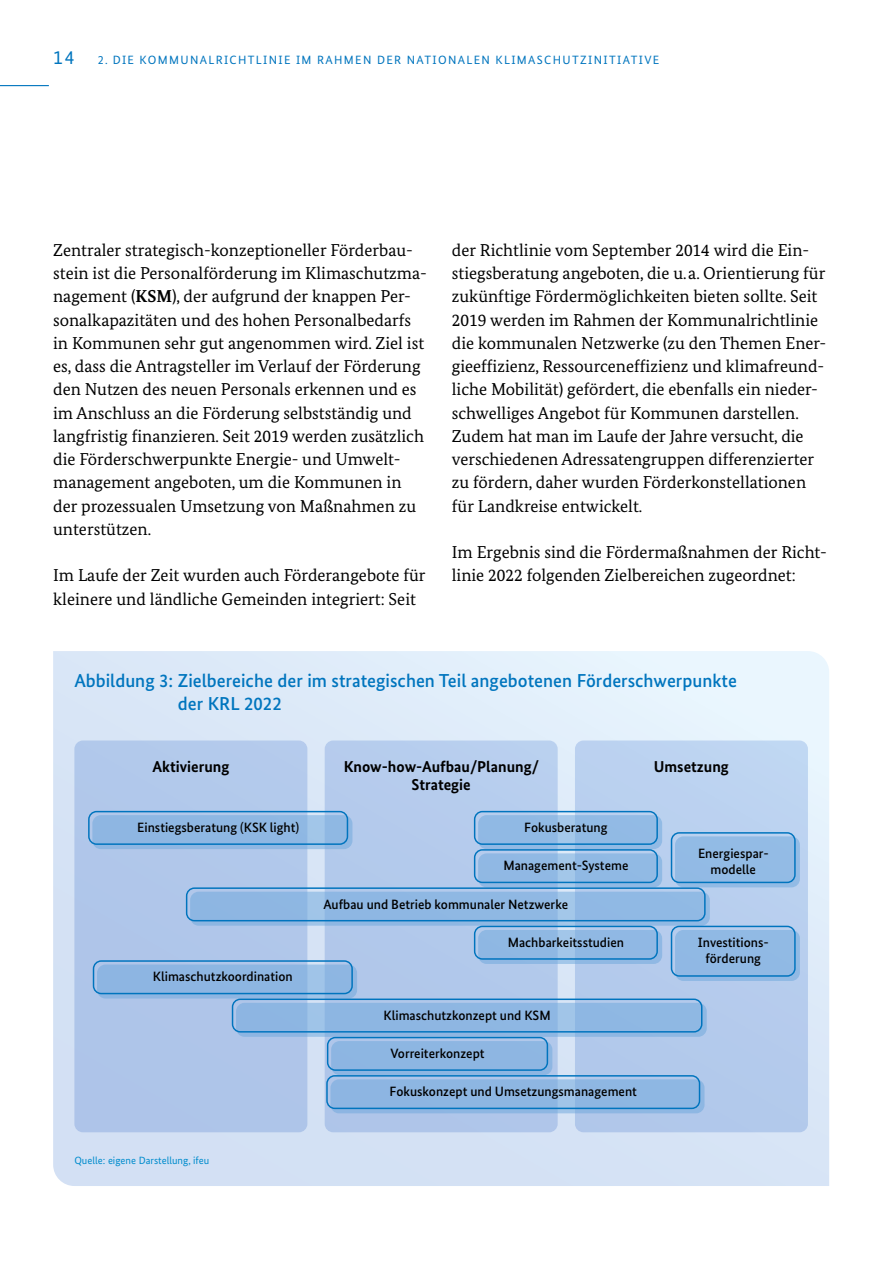
<style>
.page{position:relative;width:893px;height:1263px;background:#fff}
.page>*{position:absolute;margin:0;border:0;box-sizing:border-box;transform-origin:0 0}
.t1{font:500 18.75px/23.2px "Bundes Sans";color:#0075be}
.t2{font:17.25px/23.2px "Bundes Serif";color:#000}
.t3{font:700 15.75px/18px "Bundes Sans";color:#000;text-align:center}
.t4{font:500 13.5px/16.2px "Bundes Sans";color:#000;text-align:center}
.t5{font:12px "Bundes Sans";letter-spacing:.11em;color:#0075be}
.t6{font:10.5px "Bundes Sans";color:#008ccd}
.s1{font-size:19.5px}
.s2{font-weight:700}
</style>
<div class="page">
<hr style="left:0;top:85px;width:49px;height:1px;background:#0075be">
<svg style="left:53px;top:651px;width:776px;height:535px;background:#dce8f7"></svg>
<div style="left:74px;top:740px;width:233px;height:392px;background:#b1c8eb;border-radius:9px"></div>
<div style="left:325px;top:740px;width:233px;height:392px;background:#b6cced;border-radius:9px"></div>
<div style="left:575px;top:740px;width:233px;height:392px;background:#bbd1f0;border-radius:9px"></div>
<div style="left:330px;top:1079px;width:374px;height:34px;background:linear-gradient(to right,#84b0df,#87b4e1);border-radius:9px"></div>
<div style="left:675px;top:836px;width:125px;height:51px;background:#93bbe5;border-radius:9px"></div>
<div style="left:675px;top:930px;width:125px;height:51px;background:#91bae4;border-radius:9px"></div>
<svg style="left:88px;top:811px;width:708px;height:298px"></svg>
<p class="t5" style="left:53px;top:53px;width:608px"><span class="s1">14</span> 2. DIE KOMMUNALRICHTLINIE IM RAHMEN DER NATIONALEN KLIMASCHUTZINITIATIVE</p>
<p class="t2" style="left:53px;top:238px;width:375px">Zentraler strategisch-konzeptioneller Förderbau&shy;stein ist die Personalförderung im Klimaschutzma&shy;nagement (<span class="s2">KSM</span>), der aufgrund der knappen Per&shy;sonalkapazitäten und des hohen Personalbedarfs in Kommunen sehr gut angenommen wird. Ziel ist es, dass die Antragsteller im Verlauf der Förderung den Nutzen des neuen Personals erkennen und es im Anschluss an die Förderung selbstständig und langfristig finanzieren. Seit 2019 werden zusätzlich die Förderschwerpunkte Energie- und Umwelt&shy;management angeboten, um die Kommunen in der prozessualen Umsetzung von Maßnahmen zu unterstützen.</p>
<p class="t2" style="left:53px;top:564px;width:374px">Im Laufe der Zeit wurden auch Förderangebote für kleinere und ländliche Gemeinden integriert: Seit</p>
<p class="t2" style="left:452px;top:238px;width:376px">der Richtlinie vom September 2014 wird die Ein&shy;stiegsberatung angeboten, die u.a. Orientierung für zukünftige Fördermöglichkeiten bieten sollte. Seit 2019 werden im Rahmen der Kommunalrichtlinie die kommunalen Netzwerke (zu den Themen Ener&shy;gieeffizienz, Ressourceneffizienz und klimafreund&shy;liche Mobilität) gefördert, die ebenfalls ein nieder&shy;schwelliges Angebot für Kommunen darstellen.<br>Zudem hat man im Laufe der Jahre versucht, die verschiedenen Adressatengruppen differenzierter zu fördern, daher wurden Förderkonstellationen für Landkreise entwickelt.</p>
<p class="t2" style="left:452px;top:540px;width:377px">Im Ergebnis sind die Fördermaßnahmen der Richt&shy;linie 2022 folgenden Zielbereichen zugeordnet:</p>
<p class="t1" style="left:178px;top:669px;width:561px;text-indent:-103px">Abbildung 3: Zielbereiche der im strategischen Teil angebotenen Förderschwerpunkte der KRL 2022</p>
<p class="t3" style="left:152px;top:757px;width:78px">Aktivierung</p>
<p class="t3" style="left:344px;top:757px;width:197px">Know-how-Aufbau/Planung/<br>Strategie</p>
<p class="t3" style="left:654px;top:757px;width:77px">Umsetzung</p>
<p class="t4" style="left:137px;top:819px;width:163px">Einstiegsberatung (KSK light)</p>
<p class="t4" style="left:153px;top:969px;width:141px">Klimaschutzkoordination</p>
<p class="t6" style="left:74px;top:1155px;width:136px">Quelle: eigene Darstellung, ifeu</p>
<p class="t4" style="left:524px;top:819px;width:85px">Fokusberatung</p>
<p class="t4" style="left:503px;top:857px;width:127px">Management-Systeme</p>
<p class="t4" style="left:323px;top:896px;width:246px">Aufbau und Betrieb kommunaler Netzwerke</p>
<p class="t4" style="left:508px;top:934px;width:118px">Machbarkeitsstudien</p>
<p class="t4" style="left:383px;top:1007px;width:169px">Klimaschutzkonzept und KSM</p>
<p class="t4" style="left:390px;top:1045px;width:96px">Vorreiterkonzept</p>
<p class="t4" style="left:390px;top:1083px;width:249px">Fokuskonzept und Umsetzungsmanagement</p>
<p class="t4" style="left:698px;top:845px;width:72px">Energiespar&shy;modelle</p>
<p class="t4" style="left:698px;top:934px;width:72px">Investitions&shy;förderung</p>
</div>
